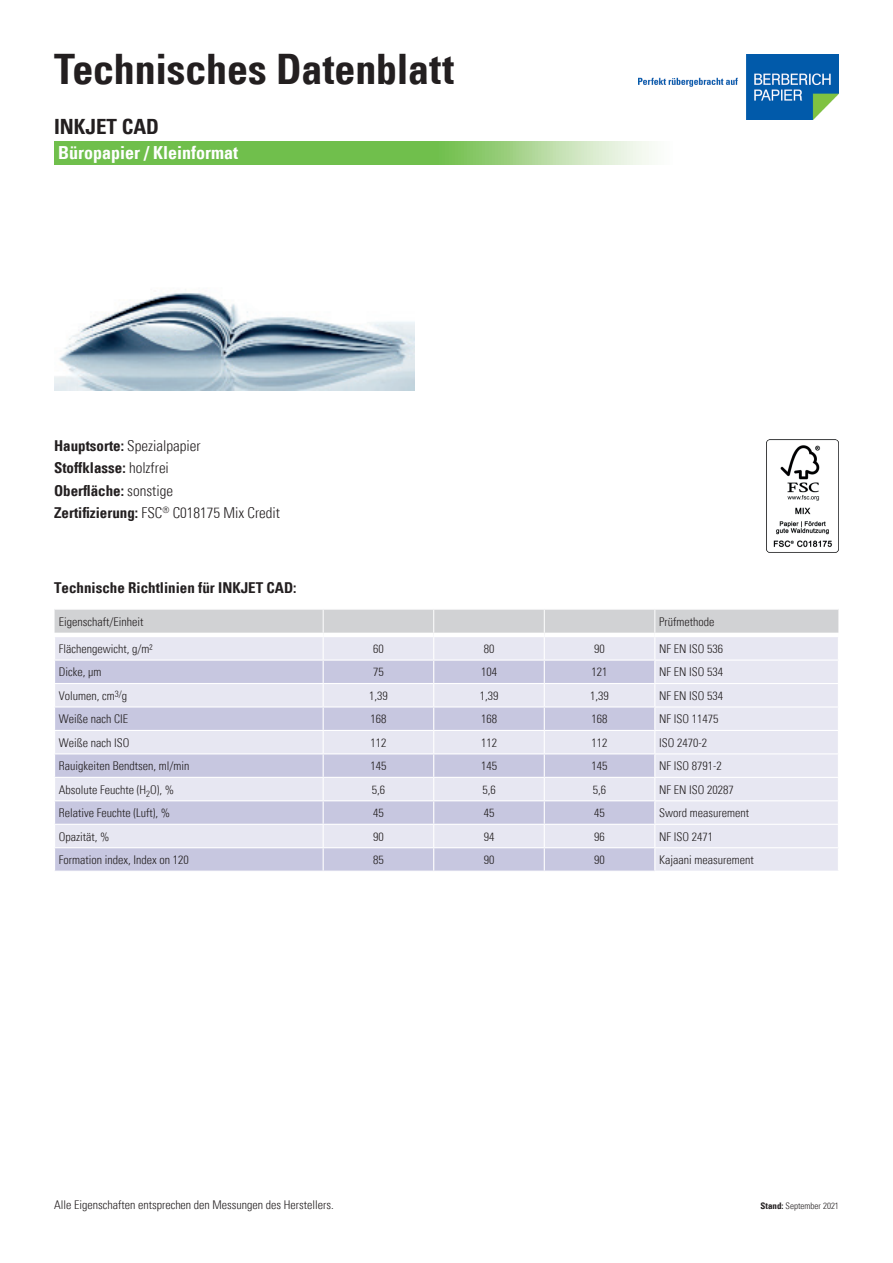
<style>
.page{position:relative;width:893px;height:1263px;background:#fff}
.page>*{position:absolute;margin:0;border:0;box-sizing:border-box;transform-origin:0 0}
.t1{font:700 condensed 42px "Univers";letter-spacing:-.005em;color:#231f20}
.t2{font:700 condensed 21px "Univers";color:#231f20}
.t3{font:700 condensed 18px "Univers";color:#fff}
.t4{font:700 condensed 15px/22.5px "Univers";color:#231f20}
.t5{font:300 condensed 12px "Univers";color:#231f20}
.t6{font:300 condensed 9px "Univers";color:#231f20}
.s1{font-weight:300}
.s2{font-weight:700}
</style>
<div class="page">
<svg style="left:54px;top:141px;width:598px;height:24px;background:#89c96a"></svg>
<svg style="left:54px;top:609px;width:785px;height:262px;background:#dcdcea"></svg>
<hr style="left:54px;top:633px;width:269px;height:4px;background:#fff">
<hr style="left:323px;top:633px;width:111px;height:4px;background:#fff">
<hr style="left:434px;top:633px;width:110px;height:4px;background:#fff">
<hr style="left:544px;top:633px;width:111px;height:4px;background:#fff">
<hr style="left:655px;top:633px;width:184px;height:4px;background:#fff">
<img style="left:54px;top:292px;width:360px;height:98px">
<img style="left:638px;top:54px;width:201px;height:65px">
<img style="left:766px;top:439px;width:73px;height:114px">
<h1 class="t1" style="left:54px;top:51px;width:402px">Technisches Datenblatt</h1>
<h2 class="t2" style="left:54px;top:118px;width:107px">INKJET CAD</h2>
<h3 class="t3" style="left:58px;top:145px;width:181px">Büropapier / Kleinformat</h3>
<p class="t4" style="left:54px;top:435px;width:228px">Hauptsorte: <span class="s1">Spezialpapier<br></span>Stoffklasse: <span class="s1">holzfrei<br></span>Oberfläche: <span class="s1">sonstige<br></span>Zertifizierung: <span class="s1">FSC</span><sup>®</sup> <span class="s1">C018175 Mix Credit</span></p>
<p class="t4" style="left:54px;top:578px;width:244px">Technische Richtlinien für INKJET CAD:</p>
<p class="t5" style="left:59px;top:617px;width:86px">Eigenschaft/Einheit</p>
<p class="t5" style="left:659px;top:617px;width:57px">Prüfmethode</p>
<p class="t5" style="left:59px;top:644px;width:95px">Flächengewicht, g/m²</p>
<p class="t5" style="left:373px;top:644px;width:12px">60</p>
<p class="t5" style="left:484px;top:644px;width:12px">80</p>
<p class="t5" style="left:594px;top:644px;width:12px">90</p>
<p class="t5" style="left:659px;top:644px;width:65px">NF EN ISO 536</p>
<p class="t5" style="left:59px;top:667px;width:44px">Dicke, µm</p>
<p class="t5" style="left:373px;top:667px;width:12px">75</p>
<p class="t5" style="left:481px;top:667px;width:17px">104</p>
<p class="t5" style="left:592px;top:667px;width:17px">121</p>
<p class="t5" style="left:659px;top:667px;width:65px">NF EN ISO 534</p>
<p class="t5" style="left:59px;top:690px;width:70px">Volumen, cm<sup>3/</sup>g</p>
<p class="t5" style="left:369px;top:690px;width:20px">1,39</p>
<p class="t5" style="left:480px;top:690px;width:20px">1,39</p>
<p class="t5" style="left:590px;top:690px;width:20px">1,39</p>
<p class="t5" style="left:659px;top:690px;width:65px">NF EN ISO 534</p>
<p class="t5" style="left:59px;top:714px;width:71px">Weiße nach CIE</p>
<p class="t5" style="left:370px;top:714px;width:17px">168</p>
<p class="t5" style="left:481px;top:714px;width:17px">168</p>
<p class="t5" style="left:592px;top:714px;width:17px">168</p>
<p class="t5" style="left:659px;top:714px;width:61px">NF ISO 11475</p>
<p class="t5" style="left:59px;top:737px;width:72px">Weiße nach ISO</p>
<p class="t5" style="left:370px;top:737px;width:17px">112</p>
<p class="t5" style="left:481px;top:737px;width:17px">112</p>
<p class="t5" style="left:592px;top:737px;width:17px">112</p>
<p class="t5" style="left:659px;top:737px;width:49px">ISO 2470-2</p>
<p class="t5" style="left:59px;top:761px;width:132px">Rauigkeiten Bendtsen, ml/min</p>
<p class="t5" style="left:370px;top:761px;width:17px">145</p>
<p class="t5" style="left:481px;top:761px;width:17px">145</p>
<p class="t5" style="left:592px;top:761px;width:17px">145</p>
<p class="t5" style="left:659px;top:761px;width:64px">NF ISO 8791-2</p>
<p class="t5" style="left:59px;top:784px;width:117px">Absolute Feuchte (H<sub>2</sub>O), %</p>
<p class="t5" style="left:372px;top:784px;width:15px">5,6</p>
<p class="t5" style="left:482px;top:784px;width:15px">5,6</p>
<p class="t5" style="left:593px;top:784px;width:15px">5,6</p>
<p class="t5" style="left:659px;top:784px;width:76px">NF EN ISO 20287</p>
<p class="t5" style="left:59px;top:808px;width:113px">Relative Feuchte (Luft), %</p>
<p class="t5" style="left:373px;top:808px;width:12px">45</p>
<p class="t5" style="left:484px;top:808px;width:12px">45</p>
<p class="t5" style="left:594px;top:808px;width:12px">45</p>
<p class="t5" style="left:659px;top:808px;width:91px">Sword measurement</p>
<p class="t5" style="left:59px;top:831px;width:52px">Opazität, %</p>
<p class="t5" style="left:373px;top:831px;width:12px">90</p>
<p class="t5" style="left:484px;top:831px;width:12px">94</p>
<p class="t5" style="left:594px;top:831px;width:12px">96</p>
<p class="t5" style="left:659px;top:831px;width:55px">NF ISO 2471</p>
<p class="t5" style="left:59px;top:855px;width:131px">Formation index, Index on 120</p>
<p class="t5" style="left:373px;top:855px;width:12px">85</p>
<p class="t5" style="left:484px;top:855px;width:12px">90</p>
<p class="t5" style="left:594px;top:855px;width:12px">90</p>
<p class="t5" style="left:659px;top:855px;width:96px">Kajaani measurement</p>
<p class="t5" style="left:54px;top:1200px;width:281px">Alle Eigenschaften entsprechen den Messungen des Herstellers.</p>
<p class="t6" style="left:760px;top:1202px;width:80px"><span class="s2">Stand:</span> September 2021</p>
</div>
